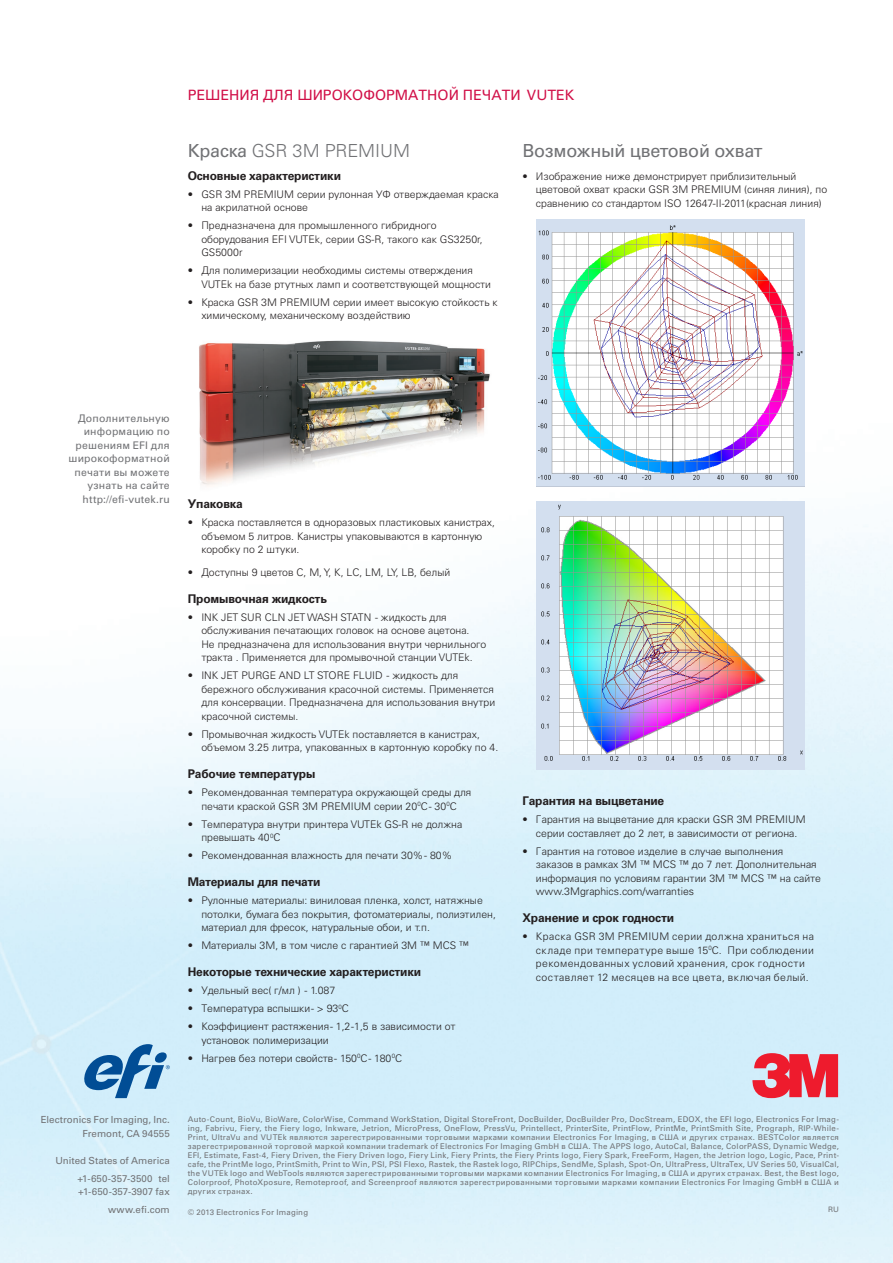
<style>
.page{position:relative;width:893px;height:1263px;background:#fff}
.page>*{position:absolute;margin:0;border:0;box-sizing:border-box;transform-origin:0 0}
.Specs_Headline{font:18px "Univers LTCYR 55 Roman";letter-spacing:-.015em;color:#717275}
.Specs_HeadlineLess_S{font:300 18px "Univers LTCYR 45";letter-spacing:-.005em;color:#717275}
.Product_Catagory_193{font:14.25px "Univers LTCYR 55 Roman";color:#d11048}
.Specs_SubHead{font:700 12px "Univers LTCYR 65";letter-spacing:-.015em;color:#231f20}
.t1{font:300 10.5px/13.5px "Univers LTCYR 45";color:#231f20}
.t2{font:300 10.5px/13.5px "Univers LTCYR 45";letter-spacing:.04em;color:#231f20}
.Corp_Cross_Sell_Side{font:10.5px/13.5px "Univers LTCYR 55 Roman";letter-spacing:.015em;color:#717275;text-align:right}
.Corp_Address{font:9.75px/13.5px "Univers LTCYR 55 Roman";color:#717275;text-align:right}
.Corp_BoilerPlate_Eur{font:7.8px/9px "Univers LTCYR 55 Roman";letter-spacing:.025em;color:#717275;text-align:justify}
.Corp_Part_Number{font:7.5px "Univers LTCYR 55 Roman";color:#717275}
.s1{font-family:"Univers LTCYR 55 Roman";font-weight:400}
</style>
<div class="page">
<svg style="left:82px;top:1044px;width:88px;height:54px;background:#7cacd1"></svg>
<img style="left:536px;top:219px;width:268px;height:268px">
<img style="left:536px;top:502px;width:268px;height:267px">
<img style="left:198px;top:340px;width:293px;height:150px">
<svg style="left:752px;top:1053px;width:86px;height:45px;background:#e65263"></svg>
<p class="Product_Catagory_193" style="left:188px;top:85px;width:388px">РЕШЕНИЯ ДЛЯ ШИРОКОФОРМАТНОЙ ПЕЧАТИ VUTEK</p>
<p class="Specs_HeadlineLess_S" style="left:188px;top:139px;width:224px"><span class="s1">Краска</span> GSR 3M PREMIUM</p>
<p class="Specs_SubHead" style="left:188px;top:167px;width:155px">Основные характеристики</p>
<p class="t1" style="left:201px;top:187px;width:299px;text-indent:-14px">• GSR 3M PREMIUM серии рулонная УФ отверждаемая краска на акрилатной основе</p>
<p class="t1" style="left:201px;top:218px;width:283px;text-indent:-14px">• Предназначена для промышленного гибридного оборудования EFI VUTEk, серии GS-R, такого как GS3250r,<br>GS5000r</p>
<p class="t1" style="left:201px;top:263px;width:291px;text-indent:-14px">• Для полимеризации необходимы системы отверждения<br>VUTEk на базе ртутных ламп и соответствующей мощности</p>
<p class="t1" style="left:201px;top:295px;width:298px;text-indent:-14px">• Краска GSR 3M PREMIUM серии имеет высокую стойкость к химическому, механическому воздействию</p>
<p class="Specs_Headline" style="left:522px;top:138px;width:242px">Возможный цветовой охват</p>
<p class="t1" style="left:536px;top:169px;width:293px;text-indent:-14px">• Изображение ниже демонстрирует приблизительный цветовой охват краски GSR 3M PREMIUM (синяя линия), по сравнению со стандартом ISO 12647-II-2011(красная линия)</p>
<p class="Corp_Cross_Sell_Side" style="left:69px;top:411px;width:103px">Дополнительную информацию по решениям EFI для широкоформатной печати вы можете узнать на сайте http://efi-vutek.ru</p>
<p class="Specs_SubHead" style="left:188px;top:495px;width:56px">Упаковка</p>
<p class="t1" style="left:201px;top:515px;width:295px;text-indent:-14px">• Краска поставляется в одноразовых пластиковых канистрах, объемом 5 литров. Канистры упаковываются в картонную коробку по 2 штуки.</p>
<p class="t1" style="left:188px;top:565px;width:264px">• Доступны 9 цветов C, M, Y, K, LC, LM, LY, LB, белый</p>
<p class="Specs_SubHead" style="left:188px;top:590px;width:141px">Промывочная жидкость</p>
<p class="t1" style="left:201px;top:610px;width:287px;text-indent:-14px">• INK JET SUR CLN JET WASH STATN - жидкость для обслуживания печатающих головок на основе ацетона.<br>Не предназначена для использования внутри чернильного тракта . Применяется для промывочной станции VUTEk.</p>
<p class="t1" style="left:201px;top:668px;width:295px;text-indent:-14px">• INK JET PURGE AND LT STORE FLUID - жидкость для бережного обслуживания красочной системы. Применяется для консервации. Предназначена для использования внутри красочной системы.</p>
<p class="t1" style="left:201px;top:727px;width:298px;text-indent:-14px">• Промывочная жидкость VUTEk поставляется в канистрах, объемом 3.25 литра, упакованных в картонную коробку по 4.</p>
<p class="Specs_SubHead" style="left:188px;top:765px;width:129px">Рабочие температуры</p>
<p class="t1" style="left:188px;top:785px;width:285px;text-align:center">• Рекомендованная температура окружающей среды для печати краской GSR 3M PREMIUM серии 20<sup>0</sup>С - 30<sup>0</sup>С</p>
<p class="t1" style="left:201px;top:817px;width:262px;text-indent:-14px">• Температура внутри принтера VUTEk GS-R не должна превышать 40<sup>0</sup>С</p>
<p class="t1" style="left:188px;top:848px;width:266px">• Рекомендованная влажность для печати 30% - 80%</p>
<p class="Specs_SubHead" style="left:188px;top:873px;width:134px">Материалы для печати</p>
<p class="t1" style="left:201px;top:893px;width:296px;text-indent:-14px">• Рулонные материалы: виниловая пленка, холст, натяжные потолки, бумага без покрытия, фотоматериалы, полиэтилен, материал для фресок, натуральные обои, и т.п.</p>
<p class="t1" style="left:188px;top:938px;width:283px">• Материалы 3М, в том числе с гарантией 3M ™ MCS ™</p>
<p class="Specs_SubHead" style="left:188px;top:963px;width:235px">Некоторые технические характеристики</p>
<p class="t1" style="left:188px;top:983px;width:149px">• Удельный вес( г/мл ) - 1.087</p>
<p class="t1" style="left:188px;top:1001px;width:163px">• Температура вспышки - &gt; 93<sup>0</sup>С</p>
<p class="t1" style="left:201px;top:1019px;width:256px;text-indent:-14px">• Коэффициент растяжения - 1,2 -1,5 в зависимости от установок полимеризации</p>
<p class="t1" style="left:188px;top:1051px;width:216px">• Нагрев без потери свойств - 150<sup>0</sup>С - 180<sup>0</sup>С</p>
<p class="Specs_SubHead" style="left:522px;top:792px;width:143px">Гарантия на выцветание</p>
<p class="t1" style="left:522px;top:812px;width:285px;text-align:center">• Гарантия на выцветание для краски GSR 3M PREMIUM серии составляет до 2 лет, в зависимости от региона.</p>
<p class="t1" style="left:536px;top:844px;width:286px;text-indent:-14px">• Гарантия на готовое изделие в случае выполнения заказов в рамках 3M ™ MCS ™ до 7 лет. Дополнительная информация по условиям гарантии 3M ™ MCS ™ на сайте www.3Mgraphics.com/warranties</p>
<p class="Specs_SubHead" style="left:522px;top:909px;width:153px">Хранение и срок годности</p>
<p class="t2" style="left:536px;top:929px;width:279px;text-indent:-14px">• Краска GSR 3M PREMIUM серии должна храниться на складе при температуре выше 15<sup>0</sup>С. При соблюдении рекомендованных условий хранения, срок годности составляет 12 месяцев на все цвета, включая белый.</p>
<p class="Corp_BoilerPlate_Eur" style="left:188px;top:1114px;width:653px">Auto-Count, BioVu, BioWare, ColorWise, Command WorkStation, Digital StoreFront, DocBuilder, DocBuilder Pro, DocStream, EDOX, the EFI logo, Electronics For Imag&shy;ing, Fabrivu, Fiery, the Fiery logo, Inkware, Jetrion, MicroPress, OneFlow, PressVu, Printellect, PrinterSite, PrintFlow, PrintMe, PrintSmith Site, Prograph, RIP-While-Print, UltraVu and VUTEk являются зарегестрированными торговыми марками компании Electronics For Imaging, в США и других странах. BESTColor является зарегестрированной торговой маркой компании trademark of Electronics For Imaging GmbH в США. The APPS logo, AutoCal, Balance, ColorPASS, Dynamic Wedge, EFI, Estimate, Fast-4, Fiery Driven, the Fiery Driven logo, Fiery Link, Fiery Prints, the Fiery Prints logo, Fiery Spark, FreeForm, Hagen, the Jetrion logo, Logic, Pace, Print&shy;cafe, the PrintMe logo, PrintSmith, Print to Win, PSI, PSI Flexo, Rastek, the Rastek logo, RIPChips, SendMe, Splash, Spot-On, UltraPress, UltraTex, UV Series 50, VisualCal, the VUTEk logo and WebTools являются зарегестрированными торговыми марками компании Electronics For Imaging, в США и других странах. Best, the Best logo, Colorproof, PhotoXposure, Remoteproof, and Screenproof являются зарегестрированными торговыми марками компании Electronics For Imaging GmbH в США и других странах.</p>
<p class="Corp_BoilerPlate_Eur" style="left:188px;top:1207px;width:122px">© 2013 Electronics For Imaging</p>
<p class="Corp_Address" style="left:41px;top:1112px;width:131px">Electronics For Imaging, Inc.<br>Fremont, CA 94555</p>
<p class="Corp_Address" style="left:56px;top:1153px;width:116px">United States of America</p>
<p class="Corp_Address" style="left:77px;top:1171px;width:94px;text-align:left">+1-650-357-3500 tel +1-650-357-3907 fax</p>
<p class="Corp_Address" style="left:108px;top:1202px;width:63px">www.efi.com</p>
<p class="Corp_Part_Number" style="left:828px;top:1204px;width:12px">RU</p>
</div>
